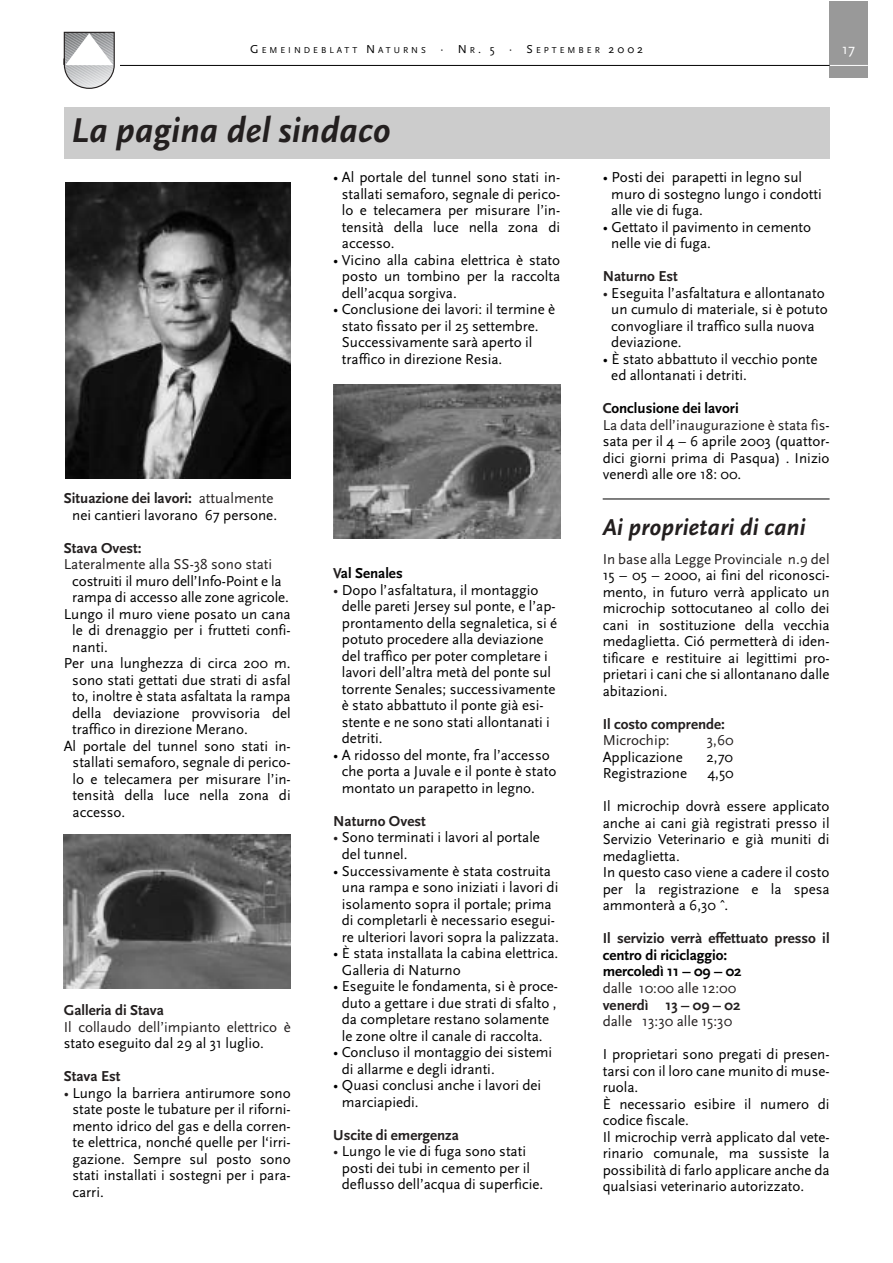
<style>
.page{position:relative;width:893px;height:1263px;background:#fff}
.page>*{position:absolute;margin:0;border:0;box-sizing:border-box;transform-origin:0 0}
.t1{font:italic 700 36px "Scala Sans";color:#231f1f}
.t2{font:italic 700 24px "Scala Sans";color:#231f1f}
.t3{font:15px/16.5px "Scala Sans";color:#000}
.t4{font:15px "Scala Sans";color:#231f1f}
.t5{font:700 15px "Scala Sans";color:#231f1f}
.t6{font:700 15px/16.5px "Scala Sans";color:#000}
.t7{font:15px "Scala Sans";color:#fff}
.t8{font:9px "Scala Sans";letter-spacing:.335em;color:#000}
.s1{font-size:12px}
.s2{font-weight:700;color:#231f1f}
.s3{color:#231f1f}
.s4{font-weight:700}
</style>
<div class="page">
<div style="left:829px;top:2px;width:38px;height:76px;background:#999"></div>
<hr style="left:829px;top:65px;width:38px;height:1px;background:#fff">
<hr style="left:64px;top:65px;width:765px;height:1px;background:#000">
<div style="left:59px;top:30px;width:61px;height:61px;background:#fff"></div>
<svg style="left:63px;top:31px;width:52px;height:58px"></svg>
<div style="left:64px;top:108px;width:765px;height:51px;background:#ccc"></div>
<img style="left:65px;top:182px;width:226px;height:297px">
<svg style="left:333px;top:538px;width:227px;height:1px"></svg>
<img style="left:333px;top:384px;width:227px;height:154px">
<img style="left:64px;top:835px;width:227px;height:153px">
<hr style="left:602px;top:499px;width:227px;height:1px;background:#000">
<p class="t8" style="left:250px;top:47px;width:394px"><span class="s1">G</span>EMEINDEBLATT <span class="s1">N</span>ATURNS <span class="s1">· N</span>R<span class="s1">. 5 · S</span>EPTEMBER <span class="s1">2002</span></p>
<p class="t7" style="left:842px;top:43px;width:14px">17</p>
<h1 class="t1" style="left:71px;top:116px;width:321px">La pagina del sindaco</h1>
<p class="t3" style="left:342px;top:170px;width:220px;text-align:justify;text-indent:-9px">• Al portale del tunnel sono stati in&shy;stallati semaforo, segnale di perico&shy;lo e telecamera per misurare l’in&shy;tensità della luce nella zona di accesso.</p>
<p class="t3" style="left:342px;top:253px;width:220px;text-align:justify;text-indent:-9px">• Vicino alla cabina elettrica è stato posto un tombino per la raccolta dell’acqua sorgiva.</p>
<p class="t3" style="left:342px;top:302px;width:215px;text-indent:-9px">• Conclusione dei lavori: il termine è stato fissato per il 25 settembre.<br>Successivamente sarà aperto il traffico in direzione Resia.</p>
<p class="t3" style="left:64px;top:491px;width:215px;text-align:center"><span class="s2">Situazione dei lavori:</span> <span class="s3">attualmente </span>nei cantieri lavorano 67 persone.</p>
<p class="t5" style="left:64px;top:542px;width:79px">Stava Ovest:</p>
<p class="t4" style="left:64px;top:559px;width:210px">Lateralmente alla SS-38 sono stati</p>
<p class="t3" style="left:72px;top:574px;width:211px">costruiti il muro dell’Info-Point e la</p>
<p class="t3" style="left:72px;top:590px;width:218px">rampa di accesso alle zone agricole.</p>
<p class="t3" style="left:64px;top:607px;width:228px">Lungo il muro viene posato un cana</p>
<p class="t3" style="left:72px;top:623px;width:220px">le di drenaggio per i frutteti confi-</p>
<p class="t3" style="left:72px;top:640px;width:37px">nanti.</p>
<p class="t3" style="left:64px;top:657px;width:228px">Per una lunghezza di circa 200 m.</p>
<p class="t3" style="left:72px;top:673px;width:220px">sono stati gettati due strati di asfal</p>
<p class="t3" style="left:72px;top:690px;width:220px">to, inoltre è stata asfaltata la rampa</p>
<p class="t3" style="left:72px;top:706px;width:220px">della deviazione provvisoria del</p>
<p class="t3" style="left:72px;top:723px;width:177px">traffico in direzione Merano.</p>
<p class="t3" style="left:64px;top:739px;width:228px">Al portale del tunnel sono stati in-</p>
<p class="t3" style="left:73px;top:756px;width:219px">stallati semaforo, segnale di perico-</p>
<p class="t3" style="left:73px;top:772px;width:219px">lo e telecamera per misurare l’in-</p>
<p class="t3" style="left:73px;top:789px;width:219px">tensità della luce nella zona di</p>
<p class="t3" style="left:73px;top:805px;width:54px">accesso.</p>
<p class="t5" style="left:64px;top:1004px;width:102px">Galleria di Stava</p>
<p class="t4" style="left:64px;top:1021px;width:228px">Il collaudo dell’impianto elettrico è</p>
<p class="t3" style="left:64px;top:1036px;width:201px">stato eseguito dal 29 al 31 luglio.</p>
<p class="t5" style="left:64px;top:1070px;width:58px">Stava Est</p>
<p class="t3" style="left:72px;top:1086px;width:220px;text-align:justify;text-indent:-9px"><span class="s3">•</span> Lungo la barriera antirumore sono state poste le tubature per il riforni&shy;mento idrico del gas e della corren&shy;te elettrica, nonché quelle per l‘irri&shy;gazione. Sempre sul posto sono stati installati i sostegni per i para&shy;carri.</p>
<p class="t6" style="left:333px;top:566px;width:71px"><span class="s3">V</span>al Senales</p>
<p class="t3" style="left:342px;top:583px;width:217px;text-indent:-9px"><span class="s3">•</span> Dopo l’asfaltatura, il montaggio delle pareti Jersey sul ponte, e l’ap&shy;prontamento della segnaletica, si é potuto procedere alla deviazione del traffico per poter completare i lavori dell’altra metà del ponte sul torrente Senales; successivamente è stato abbattuto il ponte già esi&shy;stente e ne sono stati allontanati i detriti.</p>
<p class="t3" style="left:342px;top:748px;width:216px;text-indent:-9px">• A ridosso del monte, fra l’accesso che porta a Juvale e il ponte è stato montato un parapetto in legno.</p>
<p class="t5" style="left:333px;top:815px;width:94px">Naturno Ovest</p>
<p class="t3" style="left:342px;top:831px;width:199px;text-indent:-9px"><span class="s3">•</span> Sono terminati i lavori al portale del tunnel.</p>
<p class="t3" style="left:333px;top:864px;width:227px;text-align:center">• Successivamente è stata costruita una rampa e sono iniziati i lavori di isolamento sopra il portale; prima<br>di completarli è necessario esegui&shy;re ulteriori lavori sopra la palizzata.</p>
<p class="t3" style="left:342px;top:946px;width:218px;text-indent:-9px">• È stata installata la cabina elettrica.<br>Galleria di Naturno</p>
<p class="t3" style="left:333px;top:979px;width:226px;text-align:center">• Eseguite le fondamenta, si è proce&shy;duto a gettare i due strati di sfalto , da completare restano solamente<br>le zone oltre il canale di raccolta.</p>
<p class="t3" style="left:342px;top:1045px;width:212px;text-indent:-9px">• Concluso il montaggio dei sistemi di allarme e degli idranti.</p>
<p class="t3" style="left:342px;top:1078px;width:201px;text-indent:-9px">• Quasi conclusi anche i lavori dei marciapiedi.</p>
<p class="t5" style="left:333px;top:1129px;width:127px">Uscite di emergenza</p>
<p class="t3" style="left:342px;top:1144px;width:203px;text-indent:-9px"><span class="s3">•</span> Lungo le vie di fuga sono stati posti dei tubi in cemento per il deflusso dell’acqua di superficie.</p>
<p class="t3" style="left:611px;top:170px;width:212px;text-indent:-9px">• Posti dei parapetti in legno sul muro di sostegno lungo i condotti alle vie di fuga.</p>
<p class="t3" style="left:611px;top:220px;width:201px;text-indent:-9px">• Gettato il pavimento in cemento nelle vie di fuga.</p>
<p class="t5" style="left:602px;top:270px;width:77px">Naturno Est</p>
<p class="t3" style="left:611px;top:286px;width:218px;text-indent:-9px"><span class="s3">•</span> Eseguita l’asfaltatura e allontanato un cumulo di materiale, si è potuto convogliare il traffico sulla nuova deviazione.</p>
<p class="t3" style="left:611px;top:352px;width:208px;text-indent:-9px">• È stato abbattuto il vecchio ponte ed allontanati i detriti.</p>
<p class="t3" style="left:602px;top:401px;width:228px"><span class="s2">C</span><span class="s4">onclusione dei lavori<br></span><span class="s3">La data dell’inaugurazione è stata fis&shy;</span>sata per il 4 – 6 aprile 2003 (quattor&shy;dici giorni prima di Pasqua) . Inizio venerdì alle ore 18: 00.</p>
<h2 class="t2" style="left:602px;top:518px;width:204px">Ai proprietari di cani</h2>
<p class="t4" style="left:602px;top:553px;width:228px">In base alla Legge Provinciale n.9 del</p>
<p class="t3" style="left:602px;top:568px;width:228px;text-align:justify">15 – 05 – 2000, ai fini del riconosci&shy;mento, in futuro verrà applicato un microchip sottocutaneo al collo dei cani in sostituzione della vecchia medaglietta. Ció permetterà di iden&shy;tificare e restituire ai legittimi pro&shy;prietari i cani che si allontanano dalle abitazioni.</p>
<p class="t5" style="left:602px;top:718px;width:124px">Il costo comprende:</p>
<p class="t4" style="left:602px;top:735px;width:68px">Microchip:</p>
<p class="t4" style="left:706px;top:735px;width:28px">3,60</p>
<p class="t3" style="left:602px;top:750px;width:82px">Applicazione</p>
<p class="t3" style="left:706px;top:750px;width:28px">2,70</p>
<p class="t3" style="left:602px;top:766px;width:86px">Registrazione</p>
<p class="t3" style="left:707px;top:766px;width:28px">4,50</p>
<p class="t3" style="left:602px;top:800px;width:228px">Il microchip dovrà essere applicato anche ai cani già registrati presso il<br>Servizio Veterinario e già muniti di medaglietta.<br>In questo caso viene a cadere il costo per la registrazione e la spesa ammonterà a 6,30 ˆ.</p>
<p class="t5" style="left:602px;top:933px;width:228px">Il servizio verrà effettuato presso il</p>
<p class="t6" style="left:602px;top:948px;width:140px">centro di riciclaggio: mercoledì 11 – 09 – 02</p>
<p class="t4" style="left:602px;top:982px;width:135px">dalle 10:00 alle 12:00</p>
<p class="t5" style="left:602px;top:999px;width:139px">venerdì 13 – 09 – 02</p>
<p class="t4" style="left:602px;top:1015px;width:131px">dalle 13:30 alle 15:30</p>
<p class="t3" style="left:602px;top:1047px;width:228px">I proprietari sono pregati di presen&shy;tarsi con il loro cane munito di muse&shy;ruola.<br>È necessario esibire il numero di codice fiscale.<br>Il microchip verrà applicato dal vete&shy;rinario comunale, ma sussiste la possibilità di farlo applicare anche da qualsiasi veterinario autorizzato.</p>
</div>
